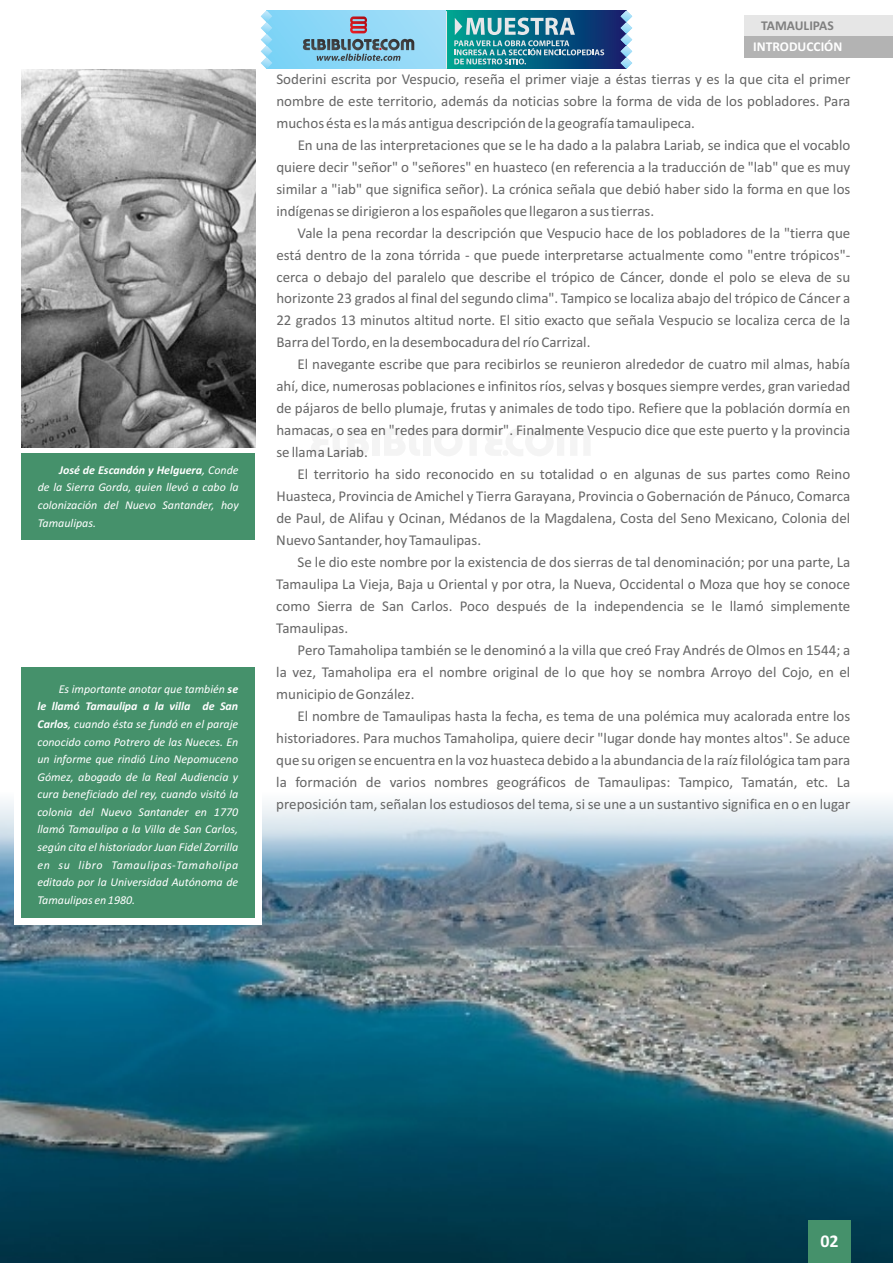
<style>
.page{position:relative;width:893px;height:1263px;background:#fff}
.page>*{position:absolute;margin:0;border:0;box-sizing:border-box;transform-origin:0 0}
.t1{font:700 18px "Calibri";color:#fff}
.t2{font:15px/21.9px "Calibri";color:#666;text-align:justify}
.t3{font:700 13.5px "Calibri";color:#fff}
.t4{font:700 13.5px "Calibri";color:#808080}
.t5{font:italic 12px/17.5px "Calibri";color:#fff;text-align:justify}
.s1{font-weight:700}
</style>
<div class="page">
<div style="left:744px;top:15px;width:149px;height:21px;background:#e6e6e6"></div>
<div style="left:744px;top:36px;width:149px;height:22px;background:#b3b3b3"></div>
<img style="left:0;top:801px;width:893px;height:462px">
<div style="left:808px;top:1220px;width:42px;height:43px;background:#45916b"></div>
<div style="left:15px;top:661px;width:247px;height:264px;background:#fff"></div>
<div style="left:21px;top:668px;width:234px;height:250px;background:#45916b"></div>
<img style="left:21px;top:69px;width:234px;height:378px">
<div style="left:21px;top:453px;width:234px;height:86px;background:#45916b"></div>
<svg style="left:272px;top:10px;width:174px;height:59px;background:#8fd8f7"></svg>
<svg style="left:311px;top:429px;width:58px;height:26px"></svg>
<div style="left:372px;top:428px;width:8px;height:28px;background:#f4f4f4"></div>
<svg style="left:384px;top:429px;width:36px;height:26px"></svg>
<div style="left:423px;top:428px;width:8px;height:28px;background:#f4f4f4"></div>
<svg style="left:434px;top:428px;width:156px;height:28px"></svg>
<svg style="left:446px;top:10px;width:175px;height:59px;background:#095c7f"></svg>
<svg style="left:261px;top:10px;width:11px;height:59px"></svg>
<svg style="left:621px;top:10px;width:11px;height:59px"></svg>
<svg style="left:350px;top:16px;width:17px;height:17px"></svg>
<svg style="left:302px;top:39px;width:112px;height:22px;background:#6d98ac"></svg>
<svg style="left:454px;top:18px;width:150px;height:46px;background:#42889e"></svg>
<hr style="left:446px;top:11px;width:1px;height:58px;background:#e6e7e9">
<p class="t5" style="left:38px;top:462px;width:202px;text-indent:21px"><span class="s1">José de Escandón y Helguera</span>, Conde de la Sierra Gorda, quien llevó a cabo la colonización del Nuevo Santander, hoy Tamaulipas.</p>
<p class="t5" style="left:37px;top:681px;width:202px;text-indent:21px">Es importante anotar que también <span class="s1">se le llamó Tamaulipa a la villa de San Carlos</span>, cuando ésta se fundó en el paraje conocido como Potrero de las Nueces. En un informe que rindió Lino Nepomuceno Gómez, abogado de la Real Audiencia y cura beneficiado del rey, cuando visitó la colonia del Nuevo Santander en 1770 llamó Tamaulipa a la Villa de San Carlos, según cita el historiador Juan Fidel Zorrilla en su libro Tamaulipas-Tamaholipa editado por la Universidad Autónoma de Tamaulipas en 1980.</p>
<p class="t4" style="left:761px;top:20px;width:74px">TAMAULIPAS</p>
<p class="t3" style="left:753px;top:41px;width:91px">INTRODUCCIÓN</p>
<p class="t2" style="left:276px;top:69px;width:576px">Soderini escrita por Vespucio, reseña el primer viaje a éstas tierras y es la que cita el primer nombre de este territorio, además da noticias sobre la forma de vida de los pobladores. Para muchos ésta es la más antigua descripción de la geografía tamaulipeca.</p>
<p class="t2" style="left:276px;top:135px;width:576px;text-indent:21px">En una de las interpretaciones que se le ha dado a la palabra Lariab, se indica que el vocablo quiere decir "señor" o "señores" en huasteco (en referencia a la traducción de "lab" que es muy similar a "iab" que significa señor). La crónica señala que debió haber sido la forma en que los indígenas se dirigieron a los españoles que llegaron a sus tierras.</p>
<p class="t2" style="left:276px;top:223px;width:576px;text-indent:21px">Vale la pena recordar la descripción que Vespucio hace de los pobladores de la "tierra que está dentro de la zona tórrida - que puede interpretarse actualmente como "entre trópicos"- cerca o debajo del paralelo que describe el trópico de Cáncer, donde el polo se eleva de su horizonte 23 grados al final del segundo clima". Tampico se localiza abajo del trópico de Cáncer a 22 grados 13 minutos altitud norte. El sitio exacto que señala Vespucio se localiza cerca de la Barra del Tordo, en la desembocadura del río Carrizal.</p>
<p class="t2" style="left:276px;top:355px;width:576px;text-indent:21px">El navegante escribe que para recibirlos se reunieron alrededor de cuatro mil almas, había ahí, dice, numerosas poblaciones e infinitos ríos, selvas y bosques siempre verdes, gran variedad de pájaros de bello plumaje, frutas y animales de todo tipo. Refiere que la población dormía en hamacas, o sea en "redes para dormir". Finalmente Vespucio dice que este puerto y la provincia se llama Lariab.</p>
<p class="t2" style="left:276px;top:465px;width:575px;text-indent:21px">El territorio ha sido reconocido en su totalidad o en algunas de sus partes como Reino Huasteca, Provincia de Amichel y Tierra Garayana, Provincia o Gobernación de Pánuco, Comarca de Paul, de Alifau y Ocinan, Médanos de la Magdalena, Costa del Seno Mexicano, Colonia del Nuevo Santander, hoy Tamaulipas.</p>
<p class="t2" style="left:276px;top:552px;width:575px;text-indent:21px">Se le dio este nombre por la existencia de dos sierras de tal denominación; por una parte, La Tamaulipa La Vieja, Baja u Oriental y por otra, la Nueva, Occidental o Moza que hoy se conoce como Sierra de San Carlos. Poco después de la independencia se le llamó simplemente Tamaulipas.</p>
<p class="t2" style="left:276px;top:640px;width:576px;text-indent:21px">Pero Tamaholipa también se le denominó a la villa que creó Fray Andrés de Olmos en 1544; a la vez, Tamaholipa era el nombre original de lo que hoy se nombra Arroyo del Cojo, en el municipio de González.</p>
<p class="t2" style="left:276px;top:706px;width:575px;text-indent:21px">El nombre de Tamaulipas hasta la fecha, es tema de una polémica muy acalorada entre los historiadores. Para muchos Tamaholipa, quiere decir "lugar donde hay montes altos". Se aduce que su origen se encuentra en la voz huasteca debido a la abundancia de la raíz filológica tam para la formación de varios nombres geográficos de Tamaulipas: Tampico, Tamatán, etc. La preposición tam, señalan los estudiosos del tema, si se une a un sustantivo significa en o en lugar</p>
<p class="t1" style="left:820px;top:1234px;width:20px">02</p>
</div>
